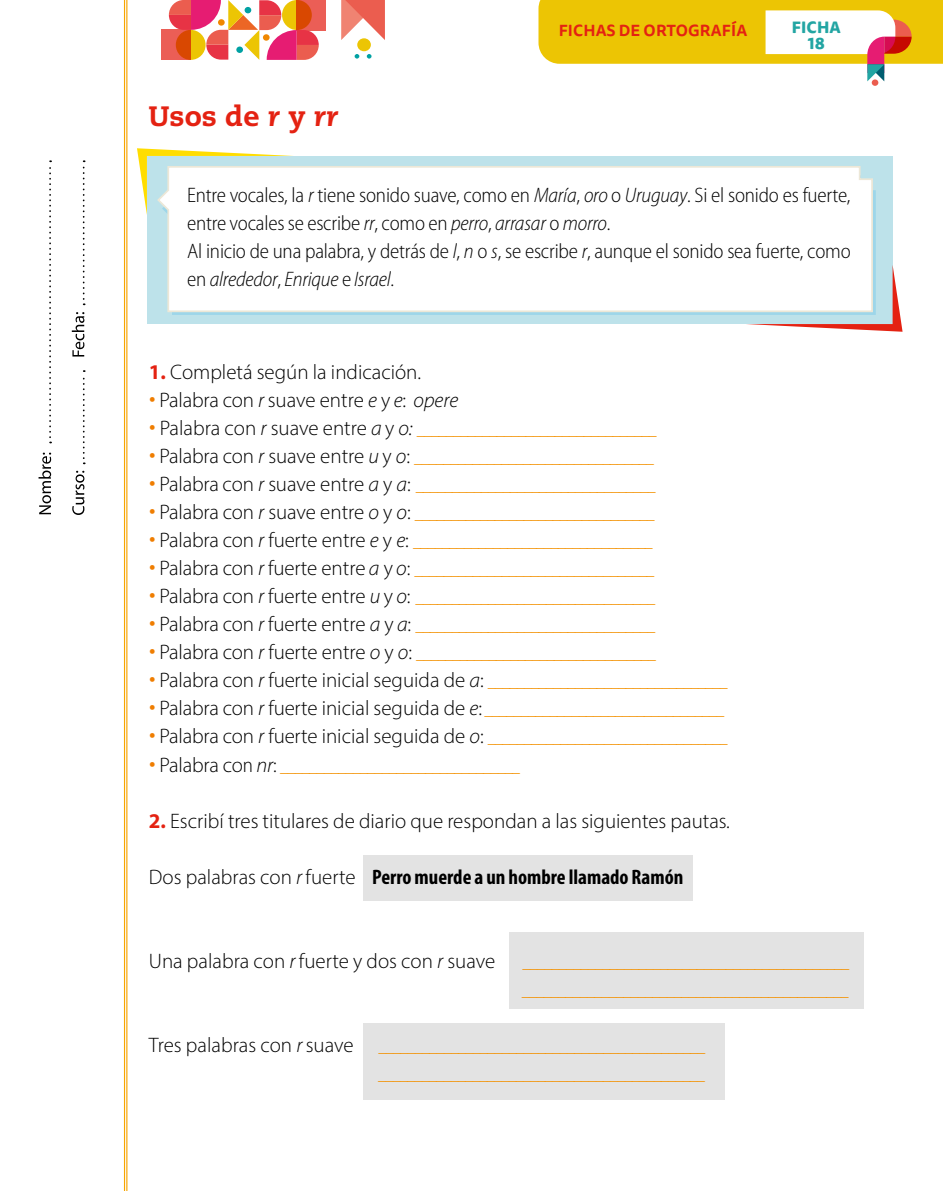
<style>
.page{position:relative;width:943px;height:1191px;background:#fff}
.page>*{position:absolute;margin:0;border:0;box-sizing:border-box;transform-origin:0 0}
.Titulo_Fichas{font:800 28px "Caecilia LT Std";color:#e42212}
.Teoria_Fichas{font:300 21px "Myriad Pro";letter-spacing:-.005em;color:#000}
.Teoria_Fichas-2{font:300 semi-condensed 21px/28px "Myriad Pro";letter-spacing:-.01em;color:#000}
.Consigna_123{font:300 21px "Myriad Pro";color:#000}
.Consigna_123-2{font:700 condensed 21px "Myriad Pro";color:#000}
.t1{font:800 15.92px/15.6px "Tisa Sans Pro";letter-spacing:.01em;color:#22a5a3;text-align:center}
.Teoria_Fichas-3{font:300 15.75px "Myriad Pro";color:#f39100}
.Consigna_123-3{font:300 15.75px "Myriad Pro";color:#f39100}
.Consigna_123-4{font:700 15.75px "Myriad Pro";color:#f39100}
.t2{font:700 15.75px "Tisa Sans Pro";letter-spacing:.01em;color:#e42212}
.s1{font-style:italic}
.s2{font-weight:700;color:#e42212}
.s3{font-weight:900;font-size:22.75px;color:#ef7d00}
.s4{font-size:21px;color:#000}
.s5{font-style:italic;font-size:21px;color:#000}
.s6{font-size:15.75px;color:#f39100}
.s7{font-stretch:semi-condensed;font-size:21px;color:#000}
.s8{font-weight:300;font-stretch:normal}
.s9{font-weight:300;font-style:italic;font-stretch:normal}
</style>
<div class="page">
<div style="left:871px;top:79px;width:7px;height:7px;background:#eb5d4f;border-radius:50%"></div>
<svg style="left:538px;top:0;width:405px;height:81px"></svg>
<hr style="left:124px;top:0;width:1px;height:1191px;background:#f7a500">
<hr style="left:126px;top:0;width:1px;height:1191px;background:#f7a500">
<div style="left:509px;top:932px;width:354px;height:76px;background:#e3e3e3"></div>
<div style="left:363px;top:1023px;width:361px;height:77px;background:#e3e3e3"></div>
<div style="left:363px;top:855px;width:330px;height:45px;background:#e3e3e3"></div>
<div style="left:147px;top:156px;width:745px;height:168px;background:#bde2ea"></div>
<svg style="left:137px;top:148px;width:156px;height:67px"></svg>
<div style="left:156px;top:165px;width:717px;height:148px;background:#fff"></div>
<svg style="left:745px;top:265px;width:157px;height:67px"></svg>
<div style="left:161px;top:30px;width:30px;height:30px;background:#eb5e56"></div>
<div style="left:296px;top:0;width:30px;height:30px;background:#eb5e56"></div>
<svg style="left:169px;top:0;width:150px;height:60px"></svg>
<div style="left:263px;top:34px;width:6px;height:7px;background:#f08700;border-radius:50%"></div>
<div style="left:236px;top:47px;width:7px;height:6px;background:#00a1a3;border-radius:50%"></div>
<svg style="left:341px;top:0;width:44px;height:40px"></svg>
<div style="left:357px;top:38px;width:14px;height:13px;background:#ecc504;border-radius:50%"></div>
<svg style="left:367px;top:54px;width:4px;height:5px"></svg>
<svg style="left:354px;top:54px;width:5px;height:5px"></svg>
<svg style="left:39px;top:452px;width:12px;height:62px"></svg>
<svg style="left:72px;top:471px;width:12px;height:44px"></svg>
<svg style="left:72px;top:312px;width:12px;height:44px"></svg>
<svg style="left:49px;top:160px;width:2px;height:283px"></svg>
<svg style="left:83px;top:370px;width:2px;height:94px"></svg>
<svg style="left:83px;top:160px;width:2px;height:145px"></svg>
<p class="Titulo_Fichas" style="left:148px;top:99px;width:192px">Usos de <span class="s1">r</span> y <span class="s1">rr</span></p>
<p class="t2" style="left:559px;top:19px;width:190px">FICHAS DE ORTOGRAFÍA</p>
<p class="t1" style="left:791px;top:20px;width:51px">FICHA<br>18</p>
<p class="Teoria_Fichas-2" style="left:187px;top:181px;width:665px">Entre vocales, la <span class="s1">r</span> tiene sonido suave, como en <span class="s1">María</span>, <span class="s1">oro</span> o <span class="s1">Uruguay</span>. Si el sonido es fuerte, entre vocales se escribe <span class="s1">rr</span>, como en <span class="s1">perro</span>, <span class="s1">arrasar</span> o <span class="s1">morro</span>.</p>
<p class="Teoria_Fichas-2" style="left:187px;top:237px;width:665px">Al inicio de una palabra, y detrás de <span class="s1">l</span>, <span class="s1">n</span> o <span class="s1">s</span>, se escribe <span class="s1">r</span>, aunque el sonido sea fuerte, como en <span class="s1">alrededor</span>, <span class="s1">Enrique</span> e <span class="s1">Israel</span>.</p>
<p class="Consigna_123" style="left:149px;top:360px;width:274px"><span class="s2">1.</span> Completá según la indicación.</p>
<p class="Teoria_Fichas" style="left:149px;top:388px;width:311px"><span class="s3">·</span> Palabra con <span class="s1">r</span> suave entre <span class="s1">e</span> y <span class="s1">e</span>: <span class="s1">opere</span></p>
<p class="Teoria_Fichas-3" style="left:149px;top:420px;width:509px"><span class="s3">·</span> <span class="s4">Palabra con</span> <span class="s5">r</span> <span class="s4">suave entre</span> <span class="s5">a</span> <span class="s4">y</span> <span class="s5">o:</span> _________________________________</p>
<p class="Teoria_Fichas-3" style="left:149px;top:448px;width:506px"><span class="s3">·</span> <span class="s4">Palabra con</span> <span class="s5">r</span> <span class="s4">suave entre</span> <span class="s5">u</span> <span class="s4">y</span> <span class="s5">o</span><span class="s4">:</span> _________________________________</p>
<p class="Teoria_Fichas-3" style="left:149px;top:476px;width:508px"><span class="s3">·</span> <span class="s4">Palabra con</span> <span class="s5">r</span> <span class="s4">suave entre</span> <span class="s5">a</span> <span class="s4">y</span> <span class="s5">a</span><span class="s4">:</span> _________________________________</p>
<p class="Teoria_Fichas-3" style="left:149px;top:504px;width:507px"><span class="s3">·</span> <span class="s4">Palabra con</span> <span class="s5">r</span> <span class="s4">suave entre</span> <span class="s5">o</span> <span class="s4">y</span> <span class="s5">o</span><span class="s4">:</span> _________________________________</p>
<p class="Teoria_Fichas-3" style="left:149px;top:532px;width:505px"><span class="s3">·</span> <span class="s4">Palabra con</span> <span class="s5">r</span> <span class="s4">fuerte entre</span> <span class="s5">e</span> <span class="s4">y</span> <span class="s5">e</span><span class="s4">:</span> _________________________________</p>
<p class="Teoria_Fichas-3" style="left:149px;top:560px;width:507px"><span class="s3">·</span> <span class="s4">Palabra con</span> <span class="s5">r</span> <span class="s4">fuerte entre</span> <span class="s5">a</span> <span class="s4">y</span> <span class="s5">o</span><span class="s4">:</span> _________________________________</p>
<p class="Teoria_Fichas-3" style="left:149px;top:588px;width:507px"><span class="s3">·</span> <span class="s4">Palabra con</span> <span class="s5">r</span> <span class="s4">fuerte entre</span> <span class="s5">u</span> <span class="s4">y</span> <span class="s5">o</span><span class="s4">:</span> _________________________________</p>
<p class="Teoria_Fichas-3" style="left:149px;top:616px;width:507px"><span class="s3">·</span> <span class="s4">Palabra con</span> <span class="s5">r</span> <span class="s4">fuerte entre</span> <span class="s5">a</span> <span class="s4">y</span> <span class="s5">a</span><span class="s4">:</span> _________________________________</p>
<p class="Teoria_Fichas-3" style="left:149px;top:644px;width:508px"><span class="s3">·</span> <span class="s4">Palabra con</span> <span class="s5">r</span> <span class="s4">fuerte entre</span> <span class="s5">o</span> <span class="s4">y</span> <span class="s5">o</span><span class="s4">:</span> _________________________________</p>
<p class="Teoria_Fichas" style="left:149px;top:668px;width:580px"><span class="s3">·</span> Palabra con <span class="s1">r</span> fuerte inicial seguida de <span class="s1">a</span>: <span class="s6">_________________________________</span></p>
<p class="Teoria_Fichas" style="left:149px;top:696px;width:576px"><span class="s3">·</span> Palabra con <span class="s1">r</span> fuerte inicial seguida de <span class="s1">e</span>: <span class="s6">_________________________________</span></p>
<p class="Teoria_Fichas" style="left:149px;top:724px;width:580px"><span class="s3">·</span> Palabra con <span class="s1">r</span> fuerte inicial seguida de <span class="s1">o</span>: <span class="s6">_________________________________</span></p>
<p class="Teoria_Fichas-3" style="left:149px;top:756px;width:372px"><span class="s3">·</span> <span class="s4">Palabra co</span><span class="s7">n</span> <span class="s5">nr</span><span class="s7">:</span> _________________________________</p>
<p class="Consigna_123" style="left:149px;top:808px;width:583px"><span class="s2">2.</span> Escribí tres titulares de diario que respondan a las siguientes pautas<span class="s1">.</span></p>
<p class="Consigna_123-2" style="left:149px;top:863px;width:536px"><span class="s8">Dos palabras con</span> <span class="s9">r</span> <span class="s8">fuerte</span> Perro muerde a un hombre llamado Ramón</p>
<p class="Consigna_123" style="left:149px;top:948px;width:348px">Una palabra con <span class="s1">r</span> fuerte y dos con <span class="s1">r</span> suave</p>
<p class="Consigna_123-3" style="left:522px;top:952px;width:328px">_____________________________________________</p>
<p class="Consigna_123-4" style="left:522px;top:980px;width:328px">_____________________________________________</p>
<p class="Consigna_123-3" style="left:149px;top:1036px;width:558px"><span class="s4">Tres palabras con</span> <span class="s5">r</span> <span class="s4">suave</span> _____________________________________________</p>
<p class="Consigna_123-4" style="left:378px;top:1064px;width:328px">_____________________________________________</p>
</div>
